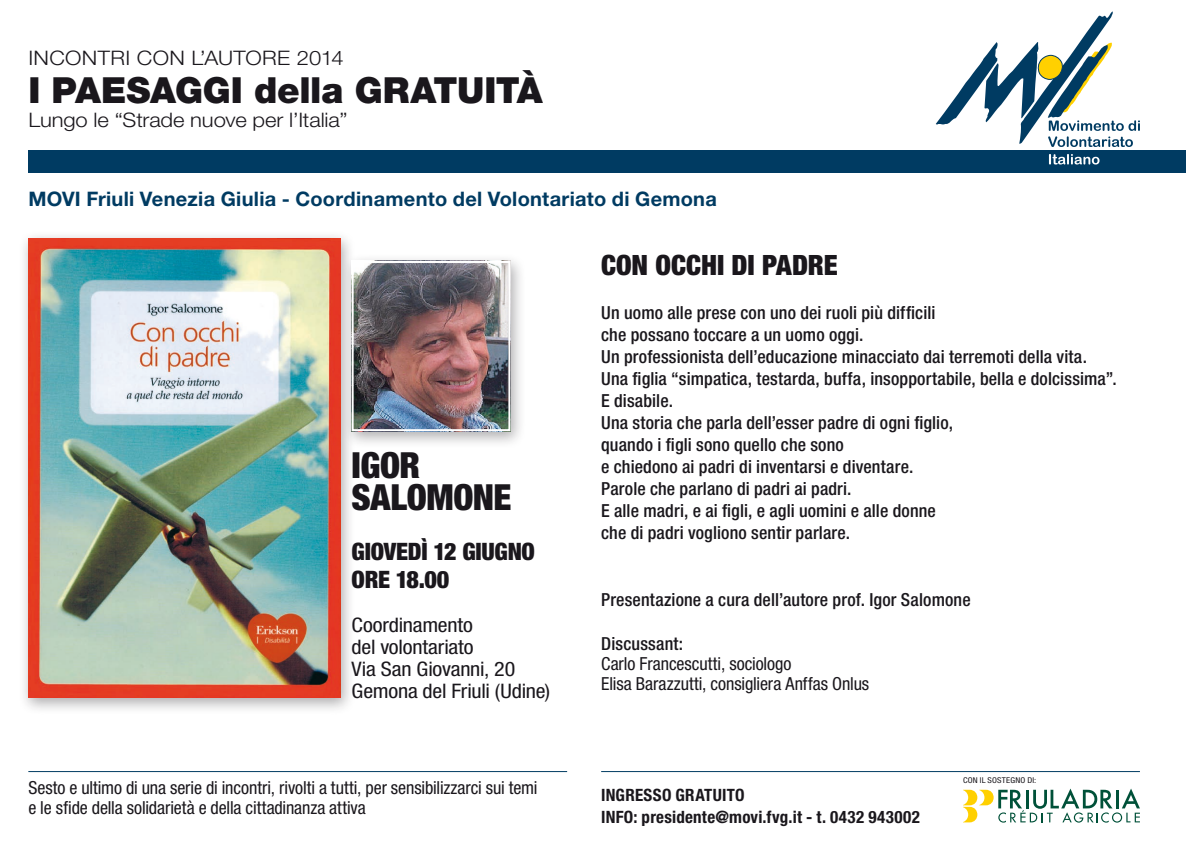
<style>
.page{position:relative;width:1191px;height:851px;background:#fff}
.page>*{position:absolute;margin:0;border:0;box-sizing:border-box;transform-origin:0 0}
.Normale{font:900 36px "Helvetica Neue LT Std";letter-spacing:-.01em;color:#1a171c}
.t1{font:900 condensed 36px "Helvetica Neue LT Std";letter-spacing:-.01em;color:#1a171c}
.t2{font:900 condensed 28px "Helvetica Neue LT Std";letter-spacing:-.005em;color:#1a171c}
.t3{font:900 condensed 24px "Helvetica Neue LT Std";letter-spacing:-.01em;color:#1a171c}
.t4{font:condensed 20px "Helvetica Neue LT Std";letter-spacing:-.01em;color:#1a171c;scale:1.1 1}
.t5{font:700 20px "Helvetica Neue LT Std";letter-spacing:.015em;color:#003b62}
.Normale-2{font:300 20px "Helvetica Neue LT Std";letter-spacing:-.005em;color:#1a171c;scale:1.1 1}
.Normale-3{font:300 20px "Helvetica Neue LT Std";letter-spacing:.015em;color:#1a171c;scale:1.1 1}
.t6{font:500 condensed 18px "Helvetica Neue LT Std";letter-spacing:.01em;color:#1a171c}
.t7{font:condensed 18px "Helvetica Neue LT Std";letter-spacing:-.005em;color:#1a171c}
.Normale-4{font:700 condensed 17px "Helvetica Neue LT Std";letter-spacing:.015em;color:#1a171c}
.Normale-5{font:condensed 8px "Helvetica Neue LT Std";letter-spacing:.025em;color:#1a171c;scale:1.1 1}
</style>
<div class="page">
<div style="left:28px;top:150px;width:584px;height:23px;background:#003b62"></div>
<hr style="left:28px;top:771px;width:539px;height:1px;background:#003b62">
<hr style="left:601px;top:771px;width:539px;height:1px;background:#003b62">
<svg style="left:963px;top:788px;width:177px;height:34px"></svg>
<div style="left:601px;top:150px;width:584px;height:23px;background:#003b62"></div>
<svg style="left:1049px;top:154px;width:50px;height:10px"></svg>
<svg style="left:935px;top:11px;width:205px;height:136px"></svg>
<div style="left:19px;top:231px;width:337px;height:484px;background:#1a171c;opacity:.35"></div>
<img style="left:28px;top:238px;width:312px;height:459px">
<div style="left:342px;top:253px;width:184px;height:195px;background:#1a171c;opacity:.35"></div>
<img style="left:354px;top:264px;width:153px;height:164px">
<div style="left:351px;top:261px;width:159px;height:170px;border:2px solid #fff"></div>
<p class="Normale-3" style="left:28px;top:46px;width:288px">INCONTRI CON L’AUTORE 2014</p>
<p class="Normale" style="left:28px;top:69px;width:516px">I PAESAGGI della GRATUITÀ</p>
<p class="Normale-2" style="left:28px;top:108px;width:292px">Lungo le “Strade nuove per l’Italia”</p>
<p class="t5" style="left:28px;top:186px;width:690px">MOVI Friuli Venezia Giulia - Coordinamento del Volontariato di Gemona</p>
<p class="t1" style="left:351px;top:442px;width:70px">IGOR</p>
<p class="t1" style="left:351px;top:474px;width:161px">SALOMONE</p>
<p class="t3" style="left:351px;top:536px;width:185px">GIOVEDÌ 12 GIUGNO</p>
<p class="t3" style="left:351px;top:564px;width:99px">ORE 18.00</p>
<p class="t4" style="left:351px;top:613px;width:112px">Coordinamento</p>
<p class="t4" style="left:351px;top:635px;width:112px">del volontariato</p>
<p class="t4" style="left:351px;top:657px;width:150px">Via San Giovanni, 20</p>
<p class="t4" style="left:351px;top:679px;width:182px">Gemona del Friuli (Udine)</p>
<p class="t7" style="left:28px;top:776px;width:511px">Sesto e ultimo di una serie di incontri, rivolti a tutti, per sensibilizzarci sui temi</p>
<p class="t7" style="left:28px;top:796px;width:339px">e le sfide della solidarietà e della cittadinanza attiva</p>
<p class="t2" style="left:601px;top:248px;width:238px">CON OCCHI DI PADRE</p>
<p class="t6" style="left:601px;top:302px;width:336px">Un uomo alle prese con uno dei ruoli più difficili</p>
<p class="t6" style="left:601px;top:324px;width:264px">che possano toccare a un uomo oggi.</p>
<p class="t6" style="left:601px;top:346px;width:487px">Un professionista dell’educazione minacciato dai terremoti della vita.</p>
<p class="t6" style="left:601px;top:368px;width:517px">Una figlia “simpatica, testarda, buffa, insopportabile, bella e dolcissima”.</p>
<p class="t6" style="left:601px;top:390px;width:73px">E disabile.</p>
<p class="t6" style="left:601px;top:412px;width:353px">Una storia che parla dell’esser padre di ogni figlio,</p>
<p class="t6" style="left:601px;top:434px;width:244px">quando i figli sono quello che sono</p>
<p class="t6" style="left:601px;top:456px;width:314px">e chiedono ai padri di inventarsi e diventare.</p>
<p class="t6" style="left:601px;top:478px;width:252px">Parole che parlano di padri ai padri.</p>
<p class="t6" style="left:601px;top:500px;width:336px">E alle madri, e ai figli, e agli uomini e alle donne</p>
<p class="t6" style="left:601px;top:522px;width:250px">che di padri vogliono sentir parlare.</p>
<p class="t6" style="left:601px;top:588px;width:371px">Presentazione a cura dell’autore prof. Igor Salomone</p>
<p class="t6" style="left:601px;top:632px;width:83px">Discussant:</p>
<p class="t7" style="left:601px;top:652px;width:192px">Carlo Francescutti, sociologo</p>
<p class="t7" style="left:601px;top:672px;width:270px">Elisa Barazzutti, consigliera Anffas Onlus</p>
<p class="Normale-4" style="left:601px;top:784px;width:145px">INGRESSO GRATUITO</p>
<p class="Normale-4" style="left:601px;top:806px;width:320px">INFO: presidente@movi.fvg.it - t. 0432 943002</p>
<p class="Normale-5" style="left:963px;top:775px;width:68px">CON IL SOSTEGNO DI:</p>
</div>
